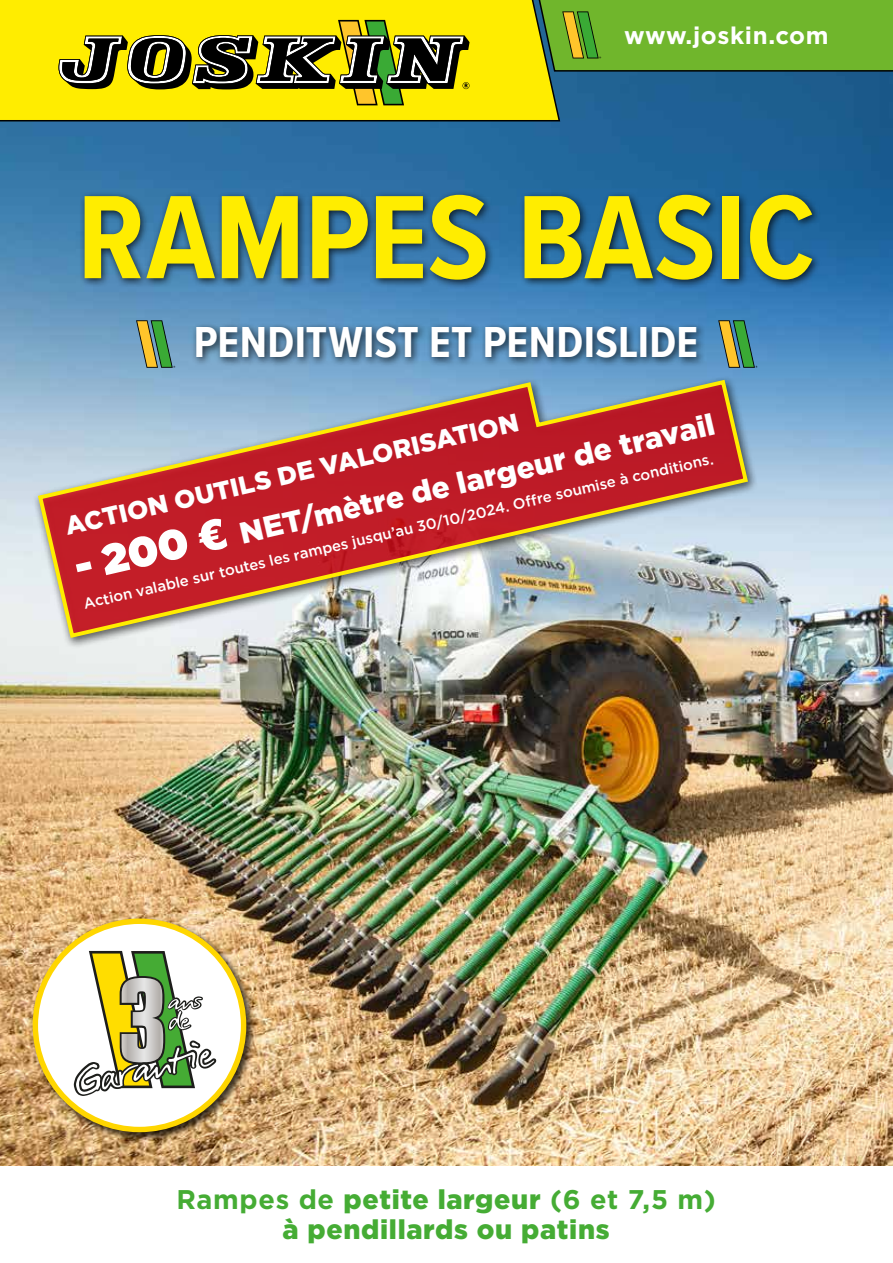
<style>
.page{position:relative;width:893px;height:1263px;background:#fff}
.page>*{position:absolute;margin:0;border:0;box-sizing:border-box;transform-origin:0 0}
.t1{font:700 123px "Proxima Nova Cond";color:#ffed00}
.t2{font:700 45px "Proxima Nova Cond";letter-spacing:.005em;color:#fff}
.t3{font:900 30px "Gotham";color:#fff}
.t4{font:900 27px/30px "Gotham";letter-spacing:.025em;color:#45ac34;text-align:center}
.t5{font:900 25.5px "Gotham";color:#fff}
.t6{font:700 24px "Gotham";letter-spacing:.025em;color:#fff}
.t7{font:500 15px "Gotham";color:#fff}
.s1{font-family:"Gotham Ultra";font-weight:400;font-size:42px}
.s2{font-family:"Arial";font-size:42px}
.s3{font-weight:700}
</style>
<div class="page">
<img style="left:0;top:72px;width:893px;height:1093px">
<div style="left:79px;top:189px;width:743px;height:178px;background:#000;opacity:.75"></div>
<svg style="left:136px;top:320px;width:39px;height:48px;background:#799969"></svg>
<svg style="left:718px;top:320px;width:39px;height:48px;background:#6a9168"></svg>
<div style="left:31px;top:916px;width:225px;height:226px;background:#000;opacity:.75"></div>
<div style="left:35px;top:921px;width:209px;height:208px;background:#fff;border-radius:50%"></div>
<svg style="left:74px;top:951px;width:142px;height:145px"></svg>
<div style="left:33px;top:918px;width:213px;height:214px;border:5px solid #ffd600;border-radius:50%"></div>
<div style="left:32px;top:375px;width:726px;height:274px;background:#000;opacity:.75"></div>
<img style="left:36px;top:377px;width:714px;height:263px">
<div style="left:0;top:0;width:561px;height:122px;background:#ffed00"></div>
<svg style="left:59px;top:20px;width:411px;height:85px;background:#97901d"></svg>
<svg style="left:532px;top:0;width:361px;height:72px;background:#6eaf2b"></svg>
<h3 class="t6" style="left:624px;top:21px;width:206px">www.joskin.com</h3>
<h1 class="t1" style="left:77px;top:147px;width:739px">RAMPES BASIC</h1>
<h2 class="t2" style="left:194px;top:309px;width:506px">PENDITWIST ET PENDISLIDE</h2>
<h3 class="t3" style="left:72px;top:554px;width:657px;rotate:-13deg"><span class="s1">- 200</span> <span class="s2">€</span> NET/mètre de largeur de travail</h3>
<h3 class="t5" style="left:62px;top:512px;width:466px;rotate:-13deg">ACTION OUTILS DE VALORISATION</h3>
<p class="t7" style="left:82px;top:596px;width:647px;rotate:-13deg">Action valable sur toutes les rampes jusqu’au 30/10/2024. Offre soumise à conditions.</p>
<h3 class="t4" style="left:176px;top:1184px;width:541px"><span class="s3">Rampes de</span> petite largeur <span class="s3">(6 et 7,5 m) </span>à pendillards ou patins</h3>
</div>
